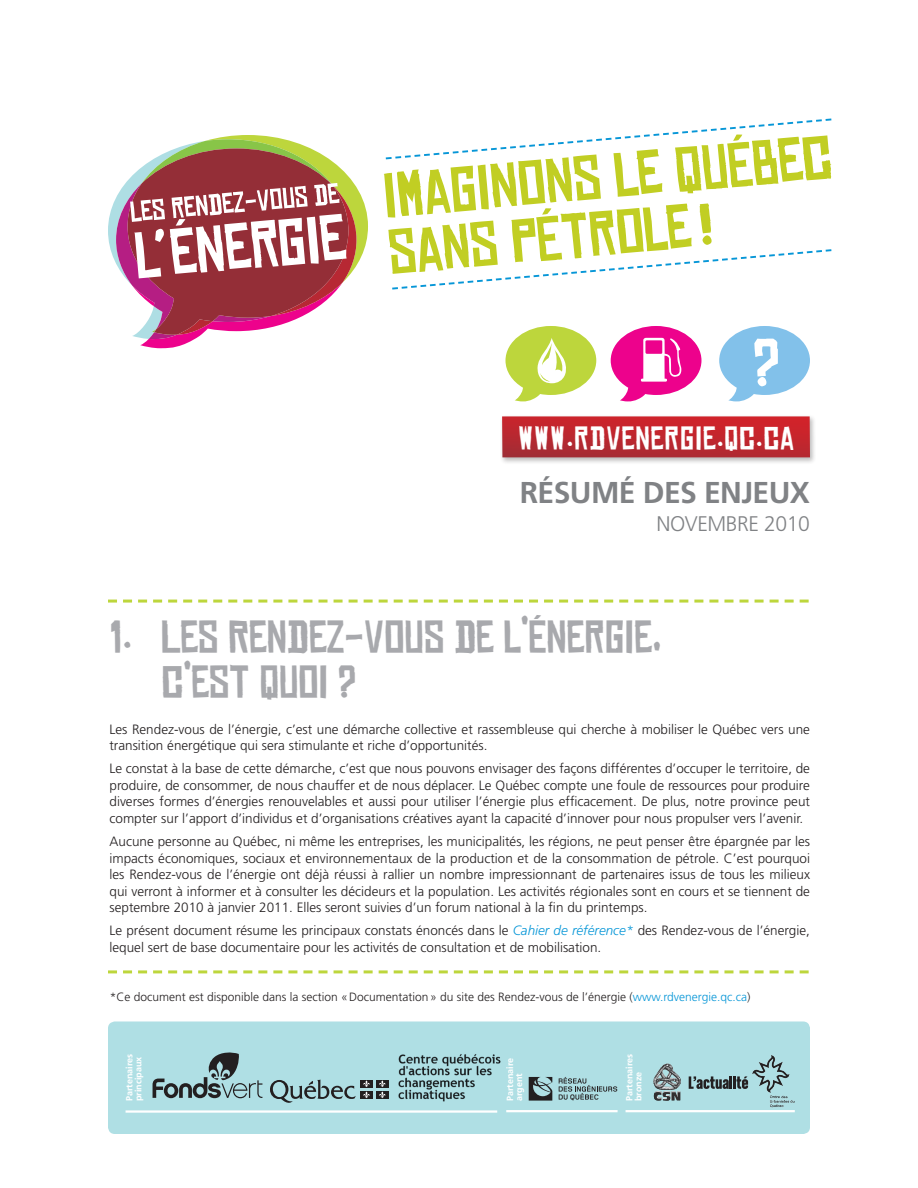
<style>
.page{position:relative;width:918px;height:1188px;background:#fff}
.page>*{position:absolute;margin:0;border:0;box-sizing:border-box;transform-origin:0 0}
.t1{font:60px/56.8px "Chinese Rocks";color:#c1ce23}
.t2{font:43.95px/45px "Chinese Rocks";color:#a8a9ad}
.t3{font:31.5px "Chinese Rocks";letter-spacing:.03em;color:#fff}
.t4{font:700 30.15px "Frutiger";letter-spacing:-.02em;color:#808285}
.t5{font:300 21.15px "Frutiger";letter-spacing:-.02em;color:#808285}
.t6{font:300 13.5px/16.5px "Frutiger";color:#231f20}
.t7{font:300 12px "Frutiger";color:#231f20}
.t8{font:700 9px/9px "Frutiger";color:#fff}
.s1{font-size:65.85px}
.s2{font-style:italic;color:#0696d7}
.s3{color:#0696d7}
</style>
<div class="page">
<div style="left:108px;top:1022px;width:702px;height:112px;background:#afdfe4;border-radius:7px"></div>
<svg style="left:505px;top:326px;width:91px;height:76px"></svg>
<svg style="left:611px;top:326px;width:90px;height:75px"></svg>
<svg style="left:719px;top:326px;width:91px;height:75px"></svg>
<svg style="left:689px;top:1076px;width:59px;height:13px"></svg>
<svg style="left:559px;top:1077px;width:58px;height:24px"></svg>
<svg style="left:529px;top:1077px;width:23px;height:24px"></svg>
<svg style="left:653px;top:1091px;width:28px;height:10px"></svg>
<img style="left:653px;top:1064px;width:28px;height:26px">
<img style="left:398px;top:1054px;width:103px;height:47px">
<svg style="left:270px;top:1080px;width:86px;height:23px"></svg>
<div style="left:360px;top:1080px;width:13px;height:7px;background:#231f20"></div>
<div style="left:376px;top:1080px;width:12px;height:7px;background:#231f20"></div>
<div style="left:360px;top:1091px;width:13px;height:8px;background:#231f20"></div>
<svg style="left:363px;top:1080px;width:7px;height:18px"></svg>
<div style="left:376px;top:1091px;width:12px;height:8px;background:#231f20"></div>
<svg style="left:379px;top:1080px;width:7px;height:18px"></svg>
<hr style="left:506px;top:1110px;width:112px;height:2px;background:#fff">
<hr style="left:626px;top:1110px;width:169px;height:2px;background:#fff">
<hr style="left:126px;top:1110px;width:371px;height:3px;background:#fff">
<svg style="left:153px;top:1052px;width:109px;height:46px"></svg>
<svg style="left:392px;top:249px;width:440px;height:41px"></svg>
<svg style="left:385px;top:118px;width:447px;height:42px"></svg>
<svg style="left:108px;top:135px;width:260px;height:213px"></svg>
<div style="left:500px;top:414px;width:317px;height:50px;background:#231f20;opacity:.3"></div>
<div style="left:502px;top:416px;width:308px;height:41px;background:linear-gradient(to bottom,#d1232a,#ac2a33)"></div>
<img style="left:752px;top:1055px;width:43px;height:52px">
<svg style="left:108px;top:600px;width:701px;height:3px"></svg>
<svg style="left:108px;top:970px;width:701px;height:3px"></svg>
<h1 class="t1" style="left:381px;top:167px;width:451px;rotate:-5deg">IMAGINONS LE QUÉBEC<br>SANS PÉTROLE <span class="s1">!</span></h1>
<h3 class="t3" style="left:518px;top:422px;width:277px">WWW.RDVENERGIE.QC.CA</h3>
<h3 class="t4" style="left:520px;top:475px;width:292px">RÉSUMÉ DES ENJEUX</h3>
<h3 class="t5" style="left:656px;top:512px;width:155px">Novembre 2010</h3>
<h2 class="t2" style="left:162px;top:614px;width:501px;text-indent:-52px">1. LES RENDEZ-VOUS DE L’ÉNERGIE,<br>C’EST QUOI ?</h2>
<p class="t6" style="left:110px;top:721px;width:702px">Les Rendez-vous de l’énergie, c’est une démarche collective et rassembleuse qui cherche à mobiliser le Québec vers une transition énergétique qui sera stimulante et riche d’opportunités.</p>
<p class="t6" style="left:110px;top:761px;width:702px;text-align:justify">Le constat à la base de cette démarche, c’est que nous pouvons envisager des façons différentes d’occuper le territoire, de produire, de consommer, de nous chauffer et de nous déplacer. Le Québec compte une foule de ressources pour produire diverses formes d’énergies renouvelables et aussi pour utiliser l’énergie plus efficacement. De plus, notre province peut compter sur l’apport d’individus et d’organisations créatives ayant la capacité d’innover pour nous propulser vers l’avenir.</p>
<p class="t6" style="left:110px;top:833px;width:702px;text-align:justify">Aucune personne au Québec, ni même les entreprises, les municipalités, les régions, ne peut penser être épargnée par les impacts économiques, sociaux et environnementaux de la production et de la consommation de pétrole. C’est pourquoi les Rendez-vous de l’énergie ont déjà réussi à rallier un nombre impressionnant de partenaires issus de tous les milieux qui verront à informer et à consulter les décideurs et la population. Les activités régionales sont en cours et se tiennent de septembre 2010 à janvier 2011. Elles seront suivies d’un forum national à la fin du printemps.</p>
<p class="t6" style="left:110px;top:922px;width:702px">Le présent document résume les principaux constats énoncés dans le <span class="s2">Cahier de référence*</span> des Rendez-vous de l’énergie, lequel sert de base documentaire pour les activités de consultation et de mobilisation.</p>
<p class="t7" style="left:110px;top:991px;width:642px">*Ce document est disponible dans la section «Documentation» du site des Rendez-vous de l’énergie (<span class="s3">www.rdvenergie.qc.ca</span>)</p>
<p class="t8" style="left:125px;top:1101px;width:49px;rotate:-90deg">PARTENAIRES<br>PRINCIPAUX</p>
<p class="t8" style="left:506px;top:1101px;width:45px;rotate:-90deg">PARTENAIRE<br>ARGENT</p>
<p class="t8" style="left:625px;top:1101px;width:49px;rotate:-90deg">PARTENAIRES<br>BRONZE</p>
</div>
